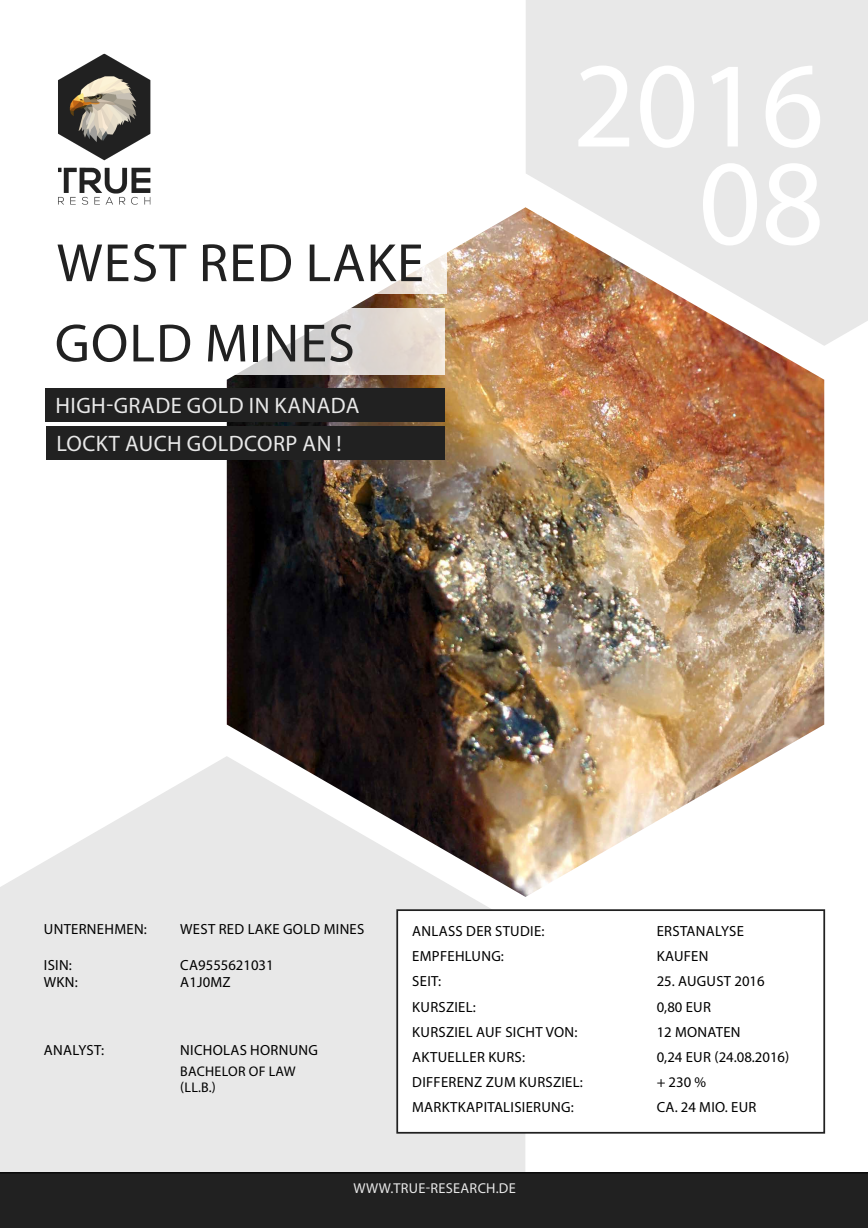
<style>
.page{position:relative;width:868px;height:1228px;background:#fff}
.page>*{position:absolute;margin:0;border:0;box-sizing:border-box;transform-origin:0 0}
.t1{font:122.5px/97.6px "Myriad Pro";color:#fff;text-align:right}
.t2{font:54.25px "Myriad Pro";letter-spacing:.02em;color:#212121}
.t3{font:22.4px/37.8px "Myriad Pro";letter-spacing:.02em;color:#e8e8e8}
.t4{font:14.7px "Myriad Pro";letter-spacing:.02em;color:#000}
.t5{font:14.7px "Myriad Pro";color:#000}
.t6{font:14.35px "Myriad Pro";letter-spacing:.02em;color:#e8e8e8}
.t7{font:14px/16.8px "Myriad Pro";letter-spacing:.02em;color:#000}
</style>
<div class="page">
<svg style="left:0;top:756px;width:525px;height:416px;background:#eaeaea"></svg>
<div style="left:0;top:1172px;width:868px;height:56px;background:#212121"></div>
<img style="left:227px;top:207px;width:597px;height:690px">
<svg style="left:526px;top:0;width:342px;height:346px;background:#e3dad4"></svg>
<img style="left:58px;top:53px;width:93px;height:152px">
<div style="left:46px;top:227px;width:400px;height:67px;background:#fff"></div>
<div style="left:45px;top:388px;width:399px;height:33px;background:#212121"></div>
<div style="left:46px;top:426px;width:398px;height:33px;background:#212121"></div>
<div style="left:397px;top:910px;width:427px;height:223px;background:#fff"></div>
<div style="left:396px;top:909px;width:429px;height:224px;border:2px solid #212121"></div>
<svg style="left:227px;top:308px;width:217px;height:66px"></svg>
<h2 class="t2" style="left:57px;top:229px;width:369px">WEST RED LAKE</h2>
<h2 class="t2" style="left:55px;top:310px;width:302px">GOLD MINES</h2>
<h3 class="t3" style="left:56px;top:386px;width:306px">HIGH-GRADE GOLD IN KANADA<br>LOCKT AUCH GOLDCORP AN !</h3>
<h1 class="t1" style="left:573px;top:55px;width:253px">2016<br>08</h1>
<p class="t4" style="left:44px;top:920px;width:104px">UNTERNEHMEN:</p>
<p class="t4" style="left:180px;top:920px;width:186px">WEST RED LAKE GOLD MINES</p>
<p class="t4" style="left:44px;top:955px;width:30px">ISIN:</p>
<p class="t5" style="left:180px;top:955px;width:95px">CA9555621031</p>
<p class="t4" style="left:44px;top:973px;width:35px">WKN:</p>
<p class="t4" style="left:180px;top:973px;width:52px">A1J0MZ</p>
<p class="t4" style="left:44px;top:1041px;width:62px">ANALYST:</p>
<p class="t4" style="left:180px;top:1041px;width:139px">NICHOLAS HORNUNG</p>
<p class="t7" style="left:180px;top:1062px;width:117px">BACHELOR OF LAW (LL.B.)</p>
<p class="t4" style="left:412px;top:922px;width:134px">ANLASS DER STUDIE:</p>
<p class="t4" style="left:657px;top:922px;width:89px">ERSTANALYSE</p>
<p class="t4" style="left:412px;top:947px;width:93px">EMPFEHLUNG:</p>
<p class="t4" style="left:657px;top:947px;width:53px">KAUFEN</p>
<p class="t4" style="left:412px;top:972px;width:30px">SEIT:</p>
<p class="t5" style="left:657px;top:972px;width:109px">25. AUGUST 2016</p>
<p class="t4" style="left:412px;top:997px;width:65px">KURSZIEL:</p>
<p class="t4" style="left:657px;top:997px;width:56px">0,80 EUR</p>
<p class="t4" style="left:412px;top:1023px;width:167px">KURSZIEL AUF SICHT VON:</p>
<p class="t4" style="left:657px;top:1023px;width:85px">12 MONATEN</p>
<p class="t4" style="left:412px;top:1048px;width:114px">AKTUELLER KURS:</p>
<p class="t5" style="left:657px;top:1048px;width:134px">0,24 EUR (24.08.2016)</p>
<p class="t4" style="left:412px;top:1073px;width:172px">DIFFERENZ ZUM KURSZIEL:</p>
<p class="t4" style="left:657px;top:1073px;width:51px">+ 230 %</p>
<p class="t4" style="left:412px;top:1098px;width:163px">MARKTKAPITALISIERUNG:</p>
<p class="t4" style="left:657px;top:1098px;width:101px">CA. 24 MIO. EUR</p>
<p class="t6" style="left:354px;top:1179px;width:164px">WWW.TRUE-RESEARCH.DE</p>
</div>
